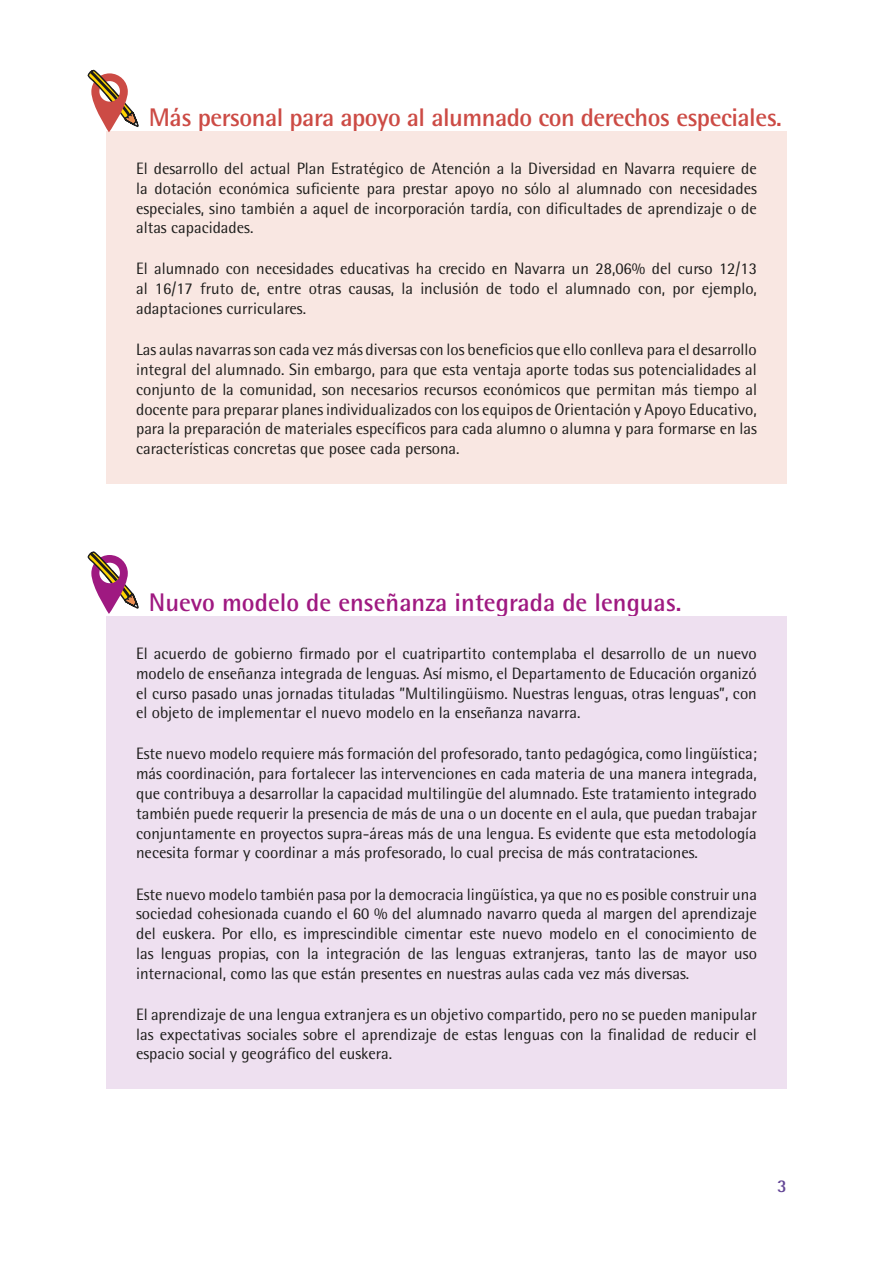
<style>
.page{position:relative;width:893px;height:1263px;background:#fff}
.page>*{position:absolute;margin:0;border:0;box-sizing:border-box;transform-origin:0 0}
.t1{font:700 25.5px "Rotis Semi Sans";letter-spacing:-.02em;color:#cc4b45}
.t2{font:700 25.5px "Rotis Semi Sans";color:#9f1981}
.t3{font:700 18px "Rotis Semi Sans";color:#634696}
.t4{font:16.5px/19.8px "Rotis Semi Sans";color:#1d1d1b;text-align:justify}
</style>
<div class="page">
<div style="left:106px;top:132px;width:681px;height:352px;background:#f9e7e2"></div>
<div style="left:106px;top:616px;width:681px;height:473px;background:#eee0f0"></div>
<svg style="left:87px;top:69px;width:53px;height:63px"></svg>
<svg style="left:87px;top:551px;width:52px;height:63px"></svg>
<h1 class="t1" style="left:149px;top:101px;width:634px">Más personal para apoyo al alumnado con derechos especiales.</h1>
<p class="t4" style="left:136px;top:158px;width:622px">El desarrollo del actual Plan Estratégico de Atención a la Diversidad en Navarra requiere de la dotación económica suficiente para prestar apoyo no sólo al alumnado con necesidades especiales, sino también a aquel de incorporación tardía, con dificultades de aprendizaje o de altas capacidades.</p>
<p class="t4" style="left:136px;top:259px;width:622px">El alumnado con necesidades educativas ha crecido en Navarra un 28,06% del curso 12/13 al 16/17 fruto de, entre otras causas, la inclusión de todo el alumnado con, por ejemplo, adaptaciones curriculares.</p>
<p class="t4" style="left:136px;top:339px;width:622px">Las aulas navarras son cada vez más diversas con los beneficios que ello conlleva para el desarrollo integral del alumnado. Sin embargo, para que esta ventaja aporte todas sus potencialidades al conjunto de la comunidad, son necesarios recursos económicos que permitan más tiempo al docente para preparar planes individualizados con los equipos de Orientación y Apoyo Educativo, para la preparación de materiales específicos para cada alumno o alumna y para formarse en las características concretas que posee cada persona.</p>
<h1 class="t2" style="left:149px;top:586px;width:534px">Nuevo modelo de enseñanza integrada de lenguas.</h1>
<p class="t4" style="left:136px;top:643px;width:622px">El acuerdo de gobierno firmado por el cuatripartito contemplaba el desarrollo de un nuevo modelo de enseñanza integrada de lenguas. Así mismo, el Departamento de Educación organizó el curso pasado unas jornadas tituladas ”Multilingüismo. Nuestras lenguas, otras lenguas”, con el objeto de implementar el nuevo modelo en la enseñanza navarra.</p>
<p class="t4" style="left:136px;top:744px;width:622px">Este nuevo modelo requiere más formación del profesorado, tanto pedagógica, como lingüística; más coordinación, para fortalecer las intervenciones en cada materia de una manera integrada, que contribuya a desarrollar la capacidad multilingüe del alumnado. Este tratamiento integrado también puede requerir la presencia de más de una o un docente en el aula, que puedan trabajar conjuntamente en proyectos supra-áreas más de una lengua. Es evidente que esta metodología necesita formar y coordinar a más profesorado, lo cual precisa de más contrataciones.</p>
<p class="t4" style="left:136px;top:884px;width:622px">Este nuevo modelo también pasa por la democracia lingüística, ya que no es posible construir una sociedad cohesionada cuando el 60 % del alumnado navarro queda al margen del aprendizaje del euskera. Por ello, es imprescindible cimentar este nuevo modelo en el conocimiento de las lenguas propias, con la integración de las lenguas extranjeras, tanto las de mayor uso internacional, como las que están presentes en nuestras aulas cada vez más diversas.</p>
<p class="t4" style="left:136px;top:1004px;width:622px">El aprendizaje de una lengua extranjera es un objetivo compartido, pero no se pueden manipular las expectativas sociales sobre el aprendizaje de estas lenguas con la finalidad de reducir el espacio social y geográfico del euskera.</p>
<p class="t3" style="left:777px;top:1174px;width:11px">3</p>
</div>
